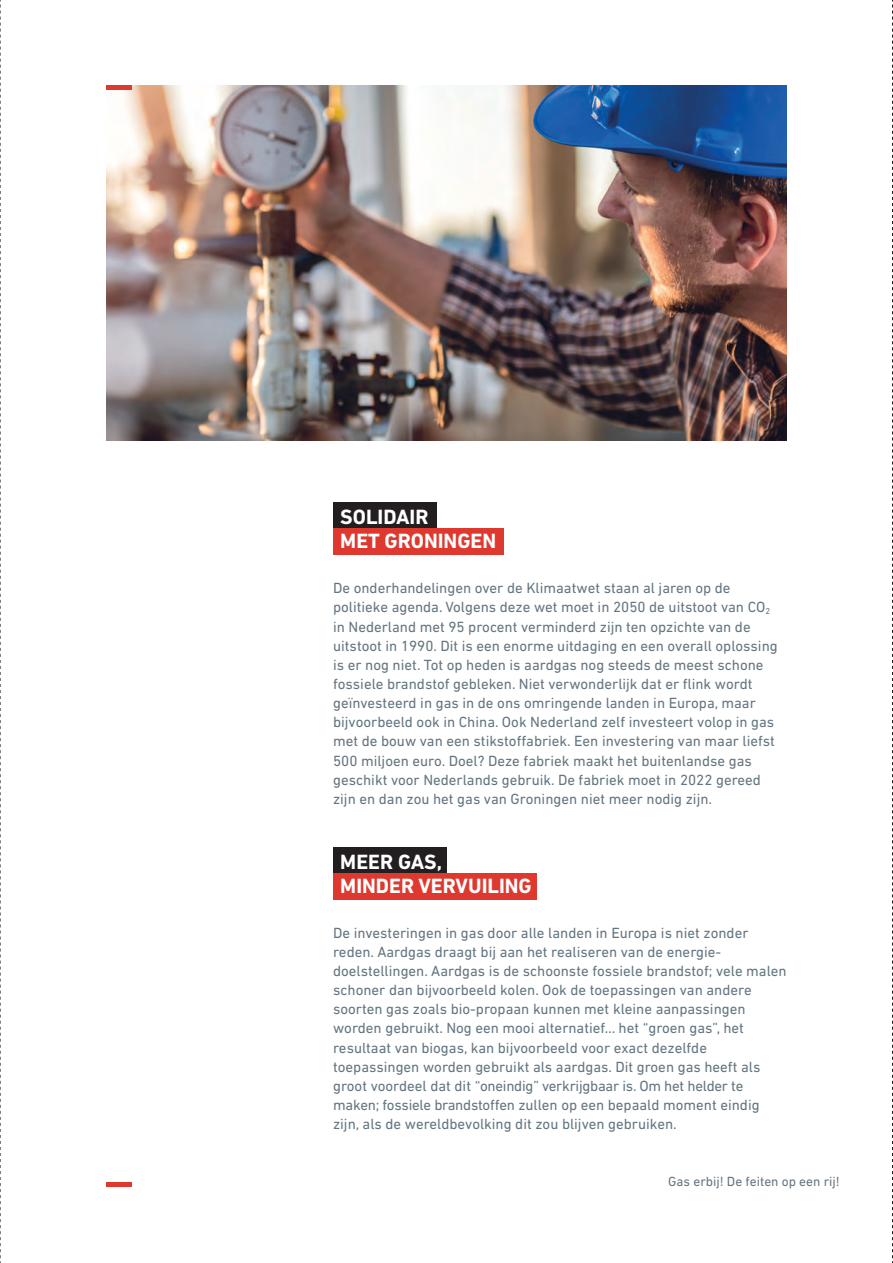
<style>
.page{position:relative;width:893px;height:1263px;background:#fff}
.page>*{position:absolute;margin:0;border:0;box-sizing:border-box;transform-origin:0 0}
.t1{font:700 21px "DIN Next LT Pro";color:#fff}
.t2{font:15px/19.2px "DIN Next LT Pro";color:#63757f}
.t3{font:13.5px "DIN Next LT Pro";color:#63757f}
</style>
<div class="page">
<img style="left:106px;top:85px;width:681px;height:355px">
<div style="left:106px;top:85px;width:26px;height:5px;background:#df392f"></div>
<hr style="left:106px;top:1182px;width:26px;height:4px;background:#df392f">
<div style="left:333px;top:503px;width:104px;height:26px;background:#231f20"></div>
<div style="left:333px;top:529px;width:171px;height:26px;background:#df392f"></div>
<div style="left:333px;top:847px;width:114px;height:26px;background:#231f20"></div>
<div style="left:333px;top:873px;width:204px;height:26px;background:#df392f"></div>
<svg style="left:0;top:0;width:1px;height:1263px"></svg>
<svg style="left:892px;top:0;width:1px;height:1263px"></svg>
<p class="t1" style="left:340px;top:505px;width:90px">SOLIDAIR</p>
<p class="t1" style="left:340px;top:529px;width:157px">MET GRONINGEN</p>
<p class="t2" style="left:333px;top:578px;width:446px">De onderhandelingen over de Klimaatwet staan al jaren op de politieke agenda. Volgens deze wet moet in 2050 de uitstoot van CO<sub>2 </sub>in Nederland met 95 procent verminderd zijn ten opzichte van de uitstoot in 1990. Dit is een enorme uitdaging en een overall oplossing is er nog niet. Tot op heden is aardgas nog steeds de meest schone fossiele brandstof gebleken. Niet verwonderlijk dat er flink wordt geïnvesteerd in gas in de ons omringende landen in Europa, maar bijvoorbeeld ook in China. Ook Nederland zelf investeert volop in gas met de bouw van een stikstoffabriek. Een investering van maar liefst 500 miljoen euro. Doel? Deze fabriek maakt het buitenlandse gas geschikt voor Nederlands gebruik. De fabriek moet in 2022 gereed zijn en dan zou het gas van Groningen niet meer nodig zijn.</p>
<p class="t1" style="left:340px;top:849px;width:103px">MEER GAS,</p>
<p class="t1" style="left:340px;top:873px;width:193px">MINDER VERVUILING</p>
<p class="t2" style="left:333px;top:923px;width:455px">De investeringen in gas door alle landen in Europa is niet zonder reden. Aardgas draagt bij aan het realiseren van de energie&shy;doelstellingen. Aardgas is de schoonste fossiele brandstof; vele malen schoner dan bijvoorbeeld kolen. Ook de toepassingen van andere soorten gas zoals bio-propaan kunnen met kleine aanpassingen worden gebruikt. Nog een mooi alternatief… het “groen gas”, het resultaat van biogas, kan bijvoorbeeld voor exact dezelfde toepassingen worden gebruikt als aardgas. Dit groen gas heeft als groot voordeel dat dit “oneindig” verkrijgbaar is. Om het helder te maken; fossiele brandstoffen zullen op een bepaald moment eindig zijn, als de wereldbevolking dit zou blijven gebruiken.</p>
<p class="t3" style="left:668px;top:1174px;width:173px">Gas erbij! De feiten op een rij!</p>
</div>
